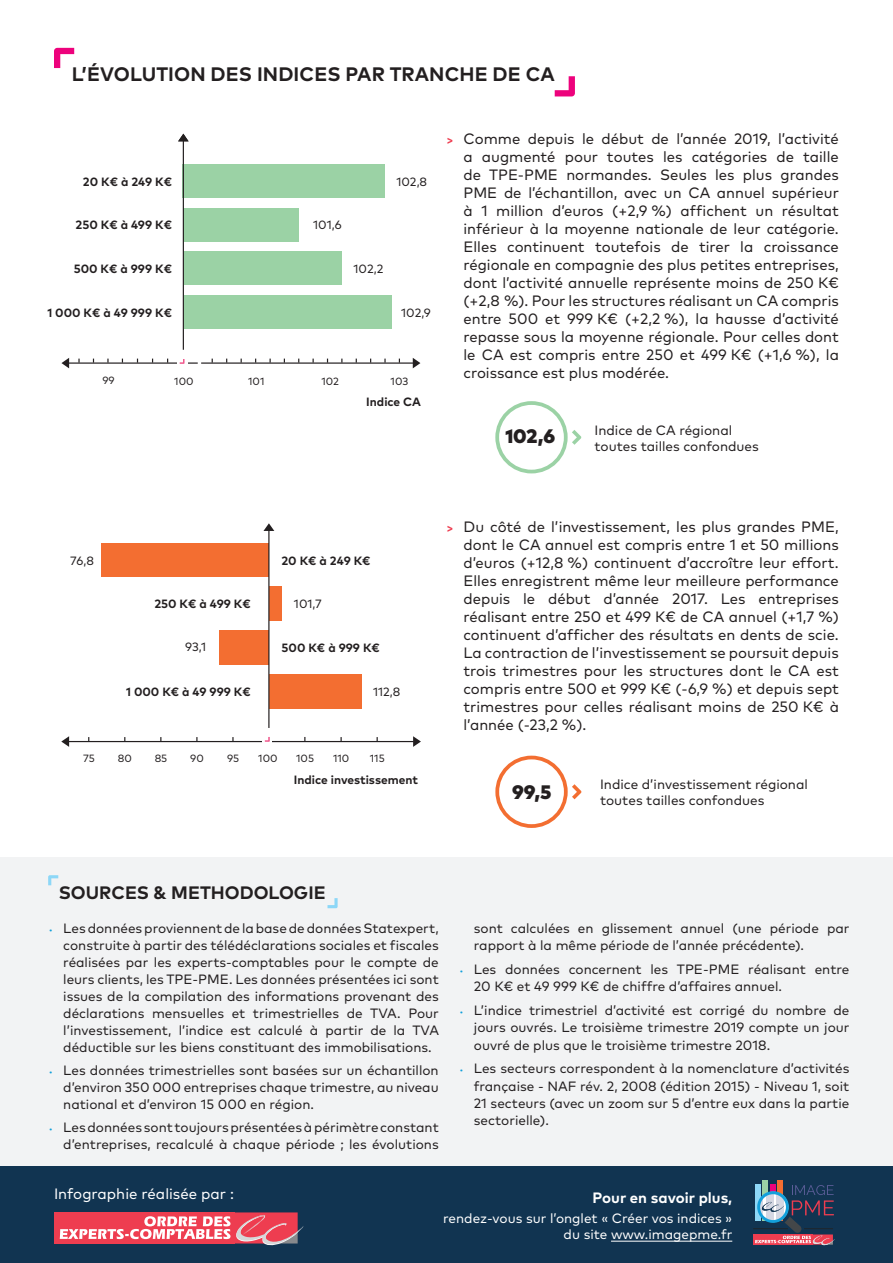
<style>
.page{position:relative;width:893px;height:1263px;background:#fff}
.page>*{position:absolute;margin:0;border:0;box-sizing:border-box;transform-origin:0 0}
.t1{font:700 19.5px "Mark Pro";letter-spacing:.005em;color:#231f20}
.t2{font:900 19.5px "Mark Pro";color:#231f20}
.t3{font:700 18px "Mark Pro";color:#231f20}
.t4{font:15px/18px "Mark Pro";color:#231f20;text-align:justify}
.t5{font:15px "Mark Pro";color:#fff}
.t6{font:700 15px "Mark Pro";color:#fff}
.t7{font:13.5px/17px "Mark Pro";color:#231f20;text-align:justify}
.t8{font:13.5px/16.2px "Mark Pro";color:#fff;text-align:right}
.t9{font:700 12px "Mark Pro";color:#231f20}
.t10{font:12px "Mark Pro";color:#231f20}
.t11{font:10.5px "Mark Pro";color:#231f20}
.s1{font-weight:700;font-size:12px;color:#ee3d50}
.s2{font-family:"Myriad Pro";font-size:9.75px;color:#12a0db}
</style>
<div class="page">
<div style="left:0;top:857px;width:893px;height:368px;background:#f2f3f4"></div>
<div style="left:0;top:1166px;width:893px;height:97px;background:#113451"></div>
<div style="left:762px;top:1180px;width:6px;height:41px;background:#9bd2a5"></div>
<div style="left:778px;top:1180px;width:5px;height:41px;background:#f36e31"></div>
<hr style="left:753px;top:1228px;width:35px;height:1px;background:#1f262a">
<div style="left:753px;top:1234px;width:59px;height:10px;background:#ee3d50"></div>
<svg style="left:755px;top:1185px;width:80px;height:61px"></svg>
<div style="left:54px;top:1212px;width:181px;height:31px;background:#ee3d50"></div>
<svg style="left:60px;top:1212px;width:244px;height:34px"></svg>
<svg style="left:555px;top:76px;width:20px;height:20px"></svg>
<svg style="left:54px;top:48px;width:20px;height:20px"></svg>
<svg style="left:327px;top:898px;width:11px;height:10px"></svg>
<svg style="left:48px;top:875px;width:10px;height:10px"></svg>
<svg style="left:572px;top:430px;width:9px;height:15px"></svg>
<div style="left:495px;top:401px;width:73px;height:72px;border:4px solid #9bd2a5;border-radius:50%"></div>
<svg style="left:572px;top:784px;width:10px;height:15px"></svg>
<div style="left:495px;top:756px;width:73px;height:72px;border:4px solid #f36e31;border-radius:50%"></div>
<hr style="left:65px;top:741px;width:349px;height:1px;background:#231f20">
<svg style="left:413px;top:736px;width:8px;height:11px"></svg>
<svg style="left:61px;top:736px;width:8px;height:11px"></svg>
<div style="left:102px;top:543px;width:167px;height:34px;background:#f36e31"></div>
<div style="left:269px;top:586px;width:12px;height:35px;background:#f36e31"></div>
<div style="left:219px;top:630px;width:50px;height:35px;background:#f36e31"></div>
<div style="left:269px;top:674px;width:92px;height:34px;background:#f36e31"></div>
<div style="left:263px;top:734px;width:9px;height:11px;background:#fff"></div>
<svg style="left:265px;top:737px;width:5px;height:5px"></svg>
<hr style="left:268px;top:526px;width:1px;height:202px;background:#231f20">
<svg style="left:263px;top:523px;width:11px;height:8px"></svg>
<div style="left:183px;top:164px;width:202px;height:33px;background:#9bd2a5"></div>
<div style="left:183px;top:208px;width:116px;height:33px;background:#9bd2a5"></div>
<div style="left:184px;top:252px;width:158px;height:33px;background:#9bd2a5"></div>
<div style="left:184px;top:296px;width:208px;height:33px;background:#9bd2a5"></div>
<hr style="left:201px;top:362px;width:212px;height:2px;background:#231f20">
<svg style="left:178px;top:134px;width:11px;height:7px"></svg>
<hr style="left:183px;top:137px;width:1px;height:213px;background:#231f20">
<hr style="left:66px;top:362px;width:132px;height:2px;background:#231f20">
<svg style="left:61px;top:358px;width:8px;height:10px"></svg>
<svg style="left:413px;top:358px;width:7px;height:10px"></svg>
<div style="left:177px;top:355px;width:10px;height:11px;background:#fff"></div>
<svg style="left:180px;top:359px;width:5px;height:5px"></svg>
<hr style="left:611px;top:1241px;width:121px;height:1px;background:#fff">
<h1 class="t1" style="left:72px;top:59px;width:484px">L’ÉVOLUTION DES INDICES PAR TRANCHE DE CA</h1>
<p class="t9" style="left:83px;top:172px;width:91px">20 K€ à 249 K€</p>
<p class="t10" style="left:396px;top:172px;width:32px">102,8</p>
<p class="t9" style="left:76px;top:216px;width:98px">250 K€ à 499 K€</p>
<p class="t10" style="left:313px;top:216px;width:30px">101,6</p>
<p class="t9" style="left:74px;top:260px;width:100px">500 K€ à 999 K€</p>
<p class="t10" style="left:354px;top:260px;width:31px">102,2</p>
<p class="t9" style="left:47px;top:304px;width:126px">1 000 K€ à 49 999 K€</p>
<p class="t10" style="left:401px;top:304px;width:31px">102,9</p>
<p class="t11" style="left:103px;top:372px;width:14px">99</p>
<p class="t11" style="left:174px;top:373px;width:21px">100</p>
<p class="t11" style="left:248px;top:373px;width:18px">101</p>
<p class="t11" style="left:321px;top:373px;width:19px">102</p>
<p class="t11" style="left:391px;top:373px;width:19px">103</p>
<p class="t9" style="left:366px;top:392px;width:56px">Indice CA</p>
<p class="t4" style="left:463px;top:128px;width:377px;text-indent:-17px"><span class="s1">&gt;</span> Comme depuis le début de l’année 2019, l’activité a augmenté pour toutes les catégories de taille de TPE-PME normandes. Seules les plus grandes PME de l’échantillon, avec un CA annuel supérieur à 1 million d’euros (+2,9 %) affichent un résultat inférieur à la moyenne nationale de leur catégorie.<br>Elles continuent toutefois de tirer la croissance régionale en compagnie des plus petites entreprises, dont l’activité annuelle représente moins de 250 K€ (+2,8 %). Pour les structures réalisant un CA compris entre 500 et 999 K€ (+2,2 %), la hausse d’activité repasse sous la moyenne régionale. Pour celles dont le CA est compris entre 250 et 499 K€ (+1,6 %), la croissance est plus modérée.</p>
<h1 class="t2" style="left:505px;top:421px;width:51px">102,6</h1>
<p class="t7" style="left:594px;top:421px;width:166px;line-height:16.2px">Indice de CA régional toutes tailles confondues</p>
<p class="t10" style="left:70px;top:552px;width:25px">76,8</p>
<p class="t9" style="left:154px;top:595px;width:98px">250 K€ à 499 K€</p>
<p class="t10" style="left:185px;top:638px;width:22px">93,1</p>
<p class="t9" style="left:126px;top:682px;width:126px">1 000 K€ à 49 999 K€</p>
<p class="t9" style="left:282px;top:551px;width:91px">20 K€ à 249 K€</p>
<p class="t10" style="left:294px;top:595px;width:29px">101,7</p>
<p class="t9" style="left:282px;top:639px;width:100px">500 K€ à 999 K€</p>
<p class="t10" style="left:373px;top:682px;width:29px">112,8</p>
<p class="t11" style="left:83px;top:751px;width:13px">75</p>
<p class="t11" style="left:118px;top:751px;width:16px">80</p>
<p class="t11" style="left:155px;top:751px;width:14px">85</p>
<p class="t11" style="left:190px;top:751px;width:15px">90</p>
<p class="t11" style="left:227px;top:751px;width:14px">95</p>
<p class="t11" style="left:258px;top:751px;width:21px">100</p>
<p class="t11" style="left:296px;top:751px;width:19px">105</p>
<p class="t11" style="left:333px;top:751px;width:18px">110</p>
<p class="t11" style="left:370px;top:751px;width:16px">115</p>
<p class="t9" style="left:294px;top:770px;width:126px">Indice investissement</p>
<p class="t4" style="left:463px;top:516px;width:377px;text-indent:-17px"><span class="s1">&gt;</span> Du côté de l’investissement, les plus grandes PME, dont le CA annuel est compris entre 1 et 50 millions d’euros (+12,8 %) continuent d’accroître leur effort.<br>Elles enregistrent même leur meilleure performance depuis le début d’année 2017. Les entreprises réalisant entre 250 et 499 K€ de CA annuel (+1,7 %) continuent d’afficher des résultats en dents de scie.<br>La contraction de l’investissement se poursuit depuis trois trimestres pour les structures dont le CA est compris entre 500 et 999 K€ (-6,9 %) et depuis sept trimestres pour celles réalisant moins de 250 K€ à l’année (-23,2 %).</p>
<p class="t7" style="left:600px;top:775px;width:209px">Indice d’investissement régional</p>
<h1 class="t2" style="left:512px;top:777px;width:41px">99,5</h1>
<p class="t7" style="left:600px;top:791px;width:166px">toutes tailles confondues</p>
<h2 class="t3" style="left:59px;top:879px;width:268px">SOURCES &amp; METHODOLOGIE</h2>
<p class="t7" style="left:63px;top:918px;width:377px;text-indent:-14px"><span class="s2">•</span> Les données proviennent de la base de données Statexpert, construite à partir des télédéclarations sociales et fiscales réalisées par les experts-comptables pour le compte de leurs clients, les TPE-PME. Les données présentées ici sont issues de la compilation des informations provenant des déclarations mensuelles et trimestrielles de TVA. Pour l’investissement, l’indice est calculé à partir de la TVA déductible sur les biens constituant des immobilisations.</p>
<p class="t7" style="left:63px;top:1060px;width:377px;text-indent:-14px"><span class="s2">•</span> Les données trimestrielles sont basées sur un échantillon d’environ 350 000 entreprises chaque trimestre, au niveau national et d’environ 15 000 en région.</p>
<p class="t7" style="left:50px;top:1118px;width:391px;text-align:right"><span class="s2">•</span> Les données sont toujours présentées à périmètre constant d’entreprises, recalculé à chaque période ; les évolutions</p>
<p class="t7" style="left:474px;top:918px;width:377px;line-height:17.4px">sont calculées en glissement annuel (une période par rapport à la même période de l’année précédente).</p>
<p class="t7" style="left:474px;top:959px;width:377px;line-height:17.4px;text-indent:-14px"><span class="s2">•</span> Les données concernent les TPE-PME réalisant entre<br>20 K€ et 49 999 K€ de chiffre d’affaires annuel.</p>
<p class="t7" style="left:474px;top:1000px;width:377px;line-height:17.4px;text-indent:-14px"><span class="s2">•</span> L’indice trimestriel d’activité est corrigé du nombre de jours ouvrés. Le troisième trimestre 2019 compte un jour ouvré de plus que le troisième trimestre 2018.</p>
<p class="t7" style="left:474px;top:1059px;width:377px;line-height:17.4px;text-indent:-14px"><span class="s2">•</span> Les secteurs correspondent à la nomenclature d’activités française - NAF rév. 2, 2008 (édition 2015) - Niveau 1, soit 21 secteurs (avec un zoom sur 5 d’entre eux dans la partie sectorielle).</p>
<p class="t5" style="left:54px;top:1182px;width:182px">Infographie réalisée par :</p>
<p class="t6" style="left:593px;top:1186px;width:141px">Pour en savoir plus,</p>
<p class="t8" style="left:443px;top:1209px;width:291px">rendez-vous sur l’onglet « Créer vos indices » du site www.imagepme.fr</p>
</div>
